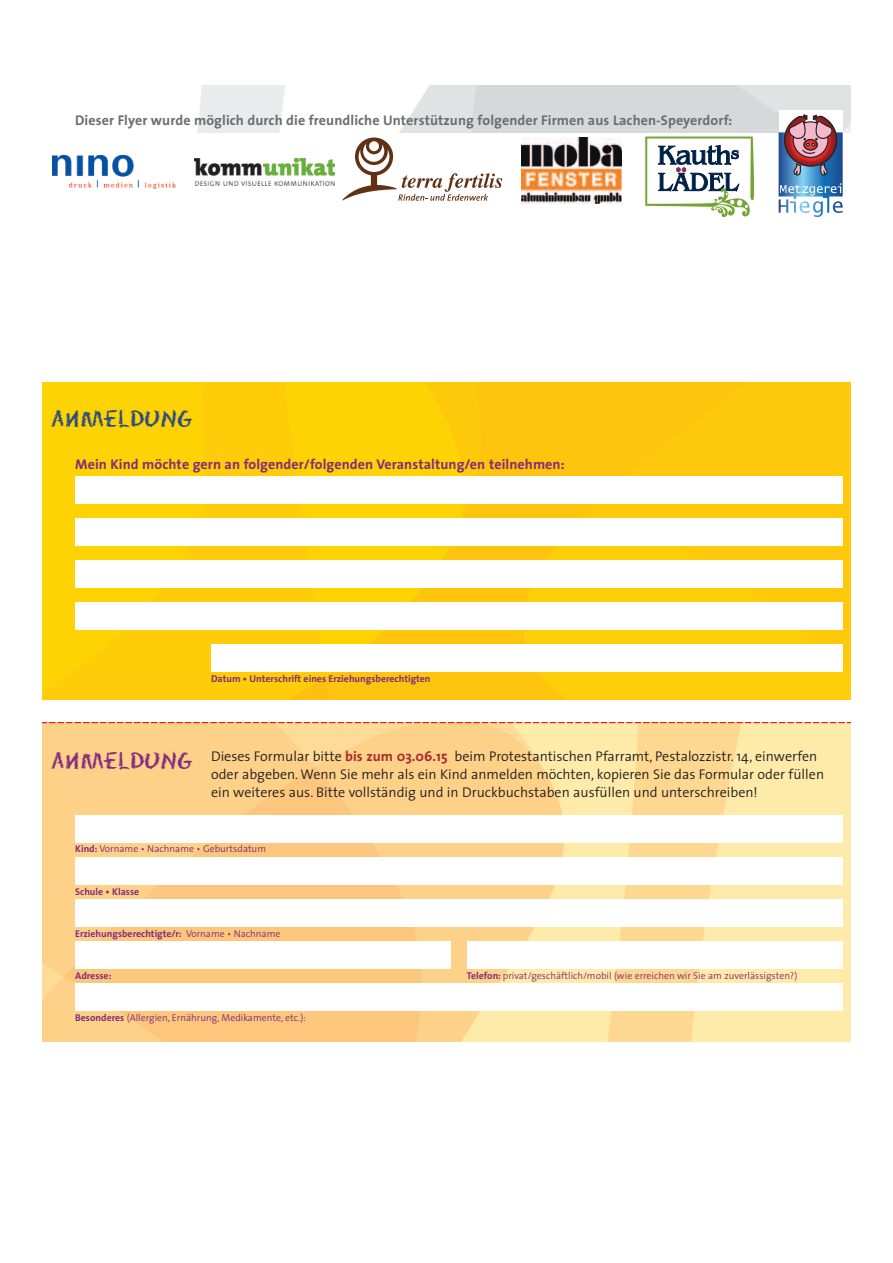
<style>
.page{position:relative;width:893px;height:1263px;background:#fff}
.page>*{position:absolute;margin:0;border:0;box-sizing:border-box;transform-origin:0 0}
.t1{font:21.15px "Eraser Dust";color:#2a4a81}
.t2{font:21.15px "Eraser Dust";color:#832a7c}
.t3{font:300 14.1px/18.3px "The Sans";color:#231f20}
.t4{font:700 14.1px "The Sans";letter-spacing:.005em;color:#6c6d70}
.t5{font:700 14.1px "The Sans";letter-spacing:.005em;color:#832a7c}
.t6{font:300 9.9px "The Sans";color:#832a7c}
.t7{font:700 9.9px "The Sans";color:#832a7c}
.s1{font-weight:700;color:#a72b30}
.s2{font-weight:700}
.s3{font-weight:300}
</style>
<div class="page">
<div style="left:43px;top:383px;width:807px;height:317px;background:#fecc09"></div>
<div style="left:75px;top:476px;width:767px;height:28px;background:#fff"></div>
<div style="left:75px;top:518px;width:767px;height:28px;background:#fff"></div>
<div style="left:75px;top:560px;width:767px;height:28px;background:#fff"></div>
<div style="left:75px;top:602px;width:767px;height:28px;background:#fff"></div>
<div style="left:211px;top:644px;width:631px;height:28px;background:#fff"></div>
<img style="left:43px;top:724px;width:807px;height:318px">
<div style="left:75px;top:815px;width:767px;height:28px;background:#fff"></div>
<div style="left:75px;top:857px;width:767px;height:28px;background:#fff"></div>
<div style="left:75px;top:899px;width:767px;height:28px;background:#fff"></div>
<div style="left:75px;top:941px;width:376px;height:28px;background:#fff"></div>
<div style="left:75px;top:983px;width:767px;height:28px;background:#fff"></div>
<div style="left:467px;top:941px;width:375px;height:28px;background:#fff"></div>
<svg style="left:43px;top:723px;width:807px;height:1px"></svg>
<img style="left:779px;top:132px;width:63px;height:85px">
<svg style="left:780px;top:183px;width:61px;height:13px"></svg>
<svg style="left:784px;top:114px;width:53px;height:62px;background:#997385"></svg>
<img style="left:53px;top:155px;width:123px;height:34px">
<img style="left:195px;top:158px;width:139px;height:28px">
<img style="left:521px;top:137px;width:101px;height:66px">
<svg style="left:342px;top:137px;width:160px;height:64px"></svg>
<svg style="left:645px;top:137px;width:109px;height:80px"></svg>
<p class="t4" style="left:75px;top:115px;width:659px">Dieser Flyer wurde möglich durch die freundliche Unterstützung folgender Firmen aus Lachen-Speyerdorf:</p>
<h1 class="t1" style="left:51px;top:407px;width:143px">anmelduNG</h1>
<p class="t5" style="left:75px;top:459px;width:491px">Mein Kind möchte gern an folgender/folgenden Veranstaltung/en teilnehmen:</p>
<p class="t7" style="left:211px;top:675px;width:221px">Datum • Unterschrift eines Erziehungsberechtigten</p>
<h1 class="t2" style="left:51px;top:749px;width:143px">anmelduNG</h1>
<p class="t3" style="left:211px;top:748px;width:615px">Dieses Formular bitte <span class="s1">bis zum 03.06.15</span> beim Protestantischen Pfarramt, Pestalozzistr. 14, einwerfen oder abgeben. Wenn Sie mehr als ein Kind anmelden möchten, kopieren Sie das Formular oder füllen ein weiteres aus. Bitte vollständig und in Druckbuch staben ausfüllen und unterschreiben!</p>
<p class="t6" style="left:75px;top:845px;width:192px"><span class="s2">Kind:</span> Vorname • Nachname • Geburtsdatum</p>
<p class="t7" style="left:75px;top:887px;width:66px">Schule • Klasse</p>
<p class="t7" style="left:75px;top:929px;width:207px">Erziehungsberechtigte/r: <span class="s3">Vorname • Nachname</span></p>
<p class="t7" style="left:75px;top:972px;width:38px">Adresse:</p>
<p class="t6" style="left:467px;top:972px;width:332px"><span class="s2">Telefon:</span> privat/geschäftlich/mobil (wie erreichen wir Sie am zuverlässigsten?)</p>
<p class="t6" style="left:75px;top:1015px;width:232px"><span class="s2">Besonderes</span> (Allergien, Ernährung, Medikamente, etc.):</p>
</div>
